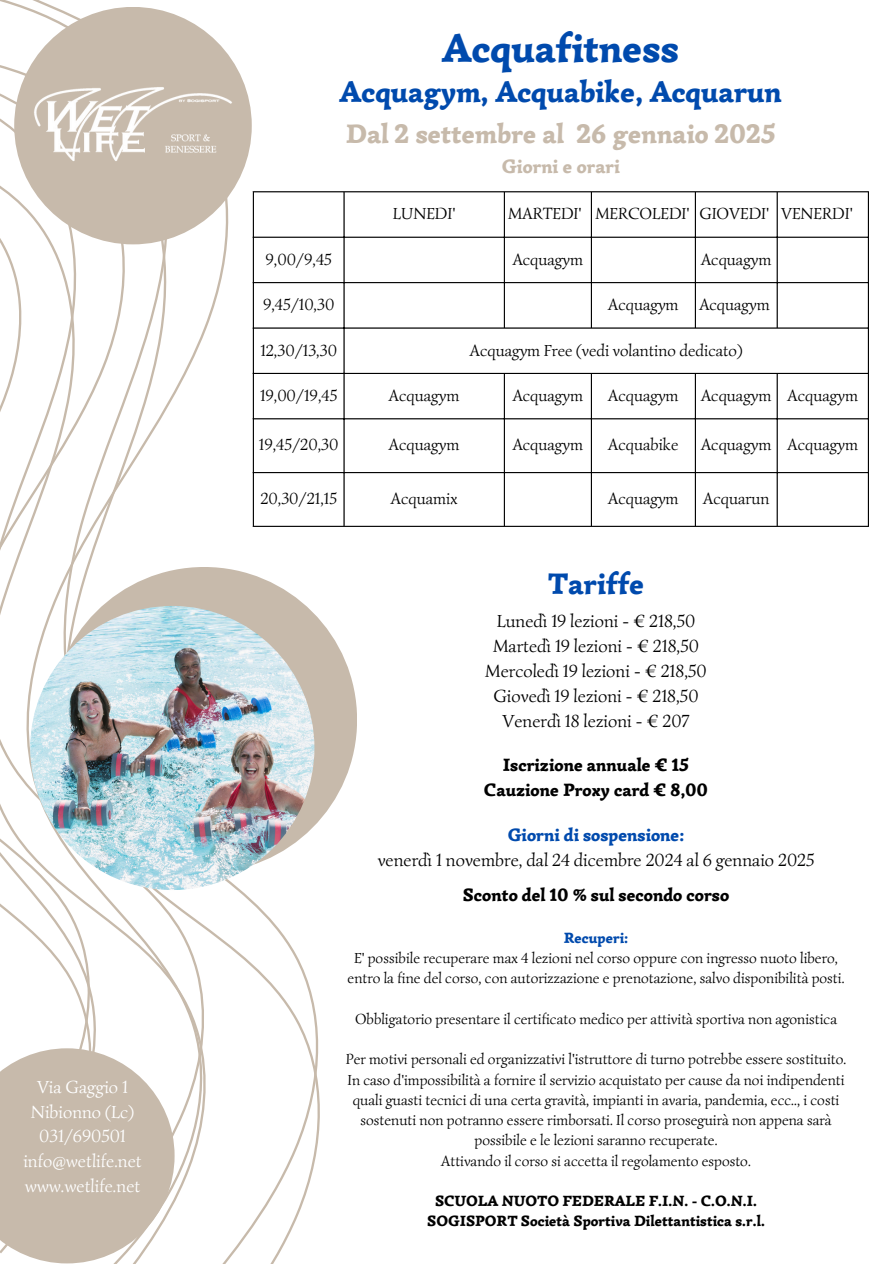
<style>
.page{position:relative;width:894px;height:1264px;background:#fff}
.page>*{position:absolute;margin:0;border:0;box-sizing:border-box;transform-origin:0 0}
.t1{font:900 40.5px "Simonetta";color:#004aad}
.t2{font:900 30px "Simonetta";color:#004aad}
.t3{font:900 27px "Simonetta";color:#c7baab}
.t4{font:900 19.5px "Simonetta";color:#c7baab}
.t5{font:18px/24.8px "Simonetta";color:#000;text-align:center}
.t6{font:900 18px/24.8px "Simonetta";color:#000;text-align:center}
.t7{font:18px/25px "Simonetta";color:#000100;text-align:center}
.t8{font:18px/24.8px "Simonetta";color:#fff;text-align:center}
.t9{font:16.5px "Simonetta";color:#000}
.t10{font:15px/20.2px "Simonetta";color:#000;text-align:center}
.t11{font:900 15px/20.2px "Simonetta";color:#000;text-align:center}
.t12{font:900 15px "Simonetta";color:#004aad}
.s1{font-weight:900;color:#004aad}
</style>
<div class="page">
<svg style="left:0;top:192px;width:440px;height:1066px"></svg>
<svg style="left:0;top:293px;width:278px;height:900px"></svg>
<svg style="left:0;top:390px;width:120px;height:658px"></svg>
<div style="left:51px;top:567px;width:306px;height:305px;background:#c7baab;border-radius:50%"></div>
<img style="left:30px;top:606px;width:284px;height:284px;border-radius:50%">
<hr style="left:253px;top:192px;width:1px;height:334px;background:#000">
<hr style="left:343px;top:192px;width:1px;height:334px;background:#000">
<hr style="left:503px;top:192px;width:2px;height:135px;background:#000">
<hr style="left:503px;top:374px;width:2px;height:152px;background:#000">
<hr style="left:590px;top:192px;width:1px;height:135px;background:#000">
<hr style="left:590px;top:374px;width:1px;height:152px;background:#000">
<hr style="left:694px;top:192px;width:1px;height:135px;background:#000">
<hr style="left:694px;top:374px;width:1px;height:152px;background:#000">
<hr style="left:776px;top:192px;width:1px;height:135px;background:#000">
<hr style="left:776px;top:374px;width:1px;height:152px;background:#000">
<hr style="left:867px;top:192px;width:1px;height:334px;background:#000">
<hr style="left:253px;top:191px;width:615px;height:1px;background:#000">
<hr style="left:253px;top:237px;width:615px;height:1px;background:#000">
<hr style="left:253px;top:282px;width:615px;height:1px;background:#000">
<hr style="left:253px;top:327px;width:615px;height:1px;background:#000">
<hr style="left:253px;top:373px;width:615px;height:1px;background:#000">
<hr style="left:253px;top:418px;width:615px;height:1px;background:#000">
<hr style="left:253px;top:472px;width:615px;height:1px;background:#000">
<hr style="left:253px;top:526px;width:615px;height:1px;background:#000">
<div style="left:14px;top:7px;width:238px;height:237px;background:#c7baab;border-radius:50%"></div>
<svg style="left:0;top:1048px;width:174px;height:215px;background:#cfc3b7"></svg>
<img style="left:34px;top:87px;width:198px;height:74px">
<p class="t8" style="left:23px;top:1074px;width:120px">Via Gaggio 1<br>Nibionno (Lc)<br>031/690501 info@wetlife.net www.wetlife.net</p>
<h2 class="t1" style="left:442px;top:23px;width:238px">Acquafitness</h2>
<h2 class="t2" style="left:340px;top:73px;width:443px">Acquagym, Acquabike, Acquarun</h2>
<p class="t3" style="left:345px;top:117px;width:431px">Dal 2 settembre al 26 gennaio 2025</p>
<p class="t4" style="left:501px;top:154px;width:120px">Giorni e orari</p>
<p class="t9" style="left:393px;top:203px;width:64px">LUNEDI'</p>
<p class="t9" style="left:508px;top:203px;width:75px">MARTEDI'</p>
<p class="t9" style="left:595px;top:203px;width:96px">MERCOLEDI'</p>
<p class="t9" style="left:699px;top:203px;width:71px">GIOVEDI'</p>
<h3 class="t9" style="left:780px;top:203px;width:73px">VENERDI'</h3>
<h1 class="t9" style="left:265px;top:249px;width:68px">9,00/9,45</h1>
<h2 class="t9" style="left:512px;top:249px;width:72px">Acquagym</h2>
<p class="t9" style="left:700px;top:249px;width:72px">Acquagym</p>
<p class="t9" style="left:263px;top:294px;width:73px">9,45/10,30</p>
<p class="t9" style="left:608px;top:294px;width:72px">Acquagym</p>
<p class="t9" style="left:699px;top:294px;width:72px">Acquagym</p>
<p class="t9" style="left:260px;top:340px;width:78px">12,30/13,30</p>
<p class="t9" style="left:469px;top:340px;width:274px">Acquagym Free (vedi volantino dedicato)</p>
<p class="t9" style="left:260px;top:385px;width:79px">19,00/19,45</p>
<p class="t9" style="left:389px;top:385px;width:72px">Acquagym</p>
<p class="t9" style="left:512px;top:385px;width:72px">Acquagym</p>
<p class="t9" style="left:608px;top:385px;width:72px">Acquagym</p>
<p class="t9" style="left:700px;top:385px;width:72px">Acquagym</p>
<p class="t9" style="left:787px;top:385px;width:72px">Acquagym</p>
<p class="t9" style="left:259px;top:434px;width:81px">19,45/20,30</p>
<p class="t9" style="left:389px;top:434px;width:72px">Acquagym</p>
<p class="t9" style="left:512px;top:434px;width:72px">Acquagym</p>
<p class="t9" style="left:608px;top:434px;width:72px">Acquabike</p>
<p class="t9" style="left:700px;top:434px;width:72px">Acquagym</p>
<p class="t9" style="left:787px;top:434px;width:72px">Acquagym</p>
<p class="t9" style="left:260px;top:487px;width:78px">20,30/21,15</p>
<p class="t9" style="left:391px;top:487px;width:68px">Acquamix</p>
<p class="t9" style="left:608px;top:487px;width:72px">Acquagym</p>
<p class="t9" style="left:703px;top:487px;width:68px">Acquarun</p>
<p class="t2" style="left:548px;top:565px;width:98px">Tariffe</p>
<h1 class="t5" style="left:485px;top:609px;width:223px">Lunedì 19 lezioni - € 218,50<br>Martedì 19 lezioni - € 218,50<br>Mercoledì 19 lezioni - € 218,50<br>Giovedì 19 lezioni - € 218,50<br>Venerdì 18 lezioni - € 207</h1>
<h3 class="t6" style="left:484px;top:753px;width:225px">Iscrizione annuale € 15<br>Cauzione Proxy card € 8,00</h3>
<h3 class="t7" style="left:377px;top:822px;width:438px"><span class="s1">Giorni di sospensione:<br></span>venerdì 1 novembre, dal 24 dicembre 2024 al 6 gennaio 2025</h3>
<h2 class="t6" style="left:463px;top:882px;width:268px">Sconto del 10 % sul secondo corso</h2>
<p class="t12" style="left:563px;top:928px;width:66px">Recuperi:</p>
<p class="t10" style="left:347px;top:947px;width:498px">E' possibile recuperare max 4 lezioni nel corso oppure con ingresso nuoto libero, entro la fine del corso, con autorizzazione e prenotazione, salvo disponibilità posti.</p>
<p class="t10" style="left:355px;top:1008px;width:483px">Obbligatorio presentare il certificato medico per attività sportiva non agonistica</p>
<p class="t10" style="left:345px;top:1049px;width:502px">Per motivi personali ed organizzativi l'istruttore di turno potrebbe essere sostituito.</p>
<p class="t10" style="left:347px;top:1069px;width:498px">In caso d'impossibilità a fornire il servizio acquistato per cause da noi indipendenti quali guasti tecnici di una certa gravità, impianti in avaria, pandemia, ecc.., i costi sostenuti non potranno essere rimborsati. Il corso proseguirà non appena sarà possibile e le lezioni saranno recuperate.</p>
<p class="t10" style="left:441px;top:1150px;width:311px">Attivando il corso si accetta il regolamento esposto.</p>
<p class="t11" style="left:427px;top:1190px;width:339px">SCUOLA NUOTO FEDERALE F.I.N. - C.O.N.I.<br>SOGISPORT Società Sportiva Dilettantistica s.r.l.</p>
</div>
